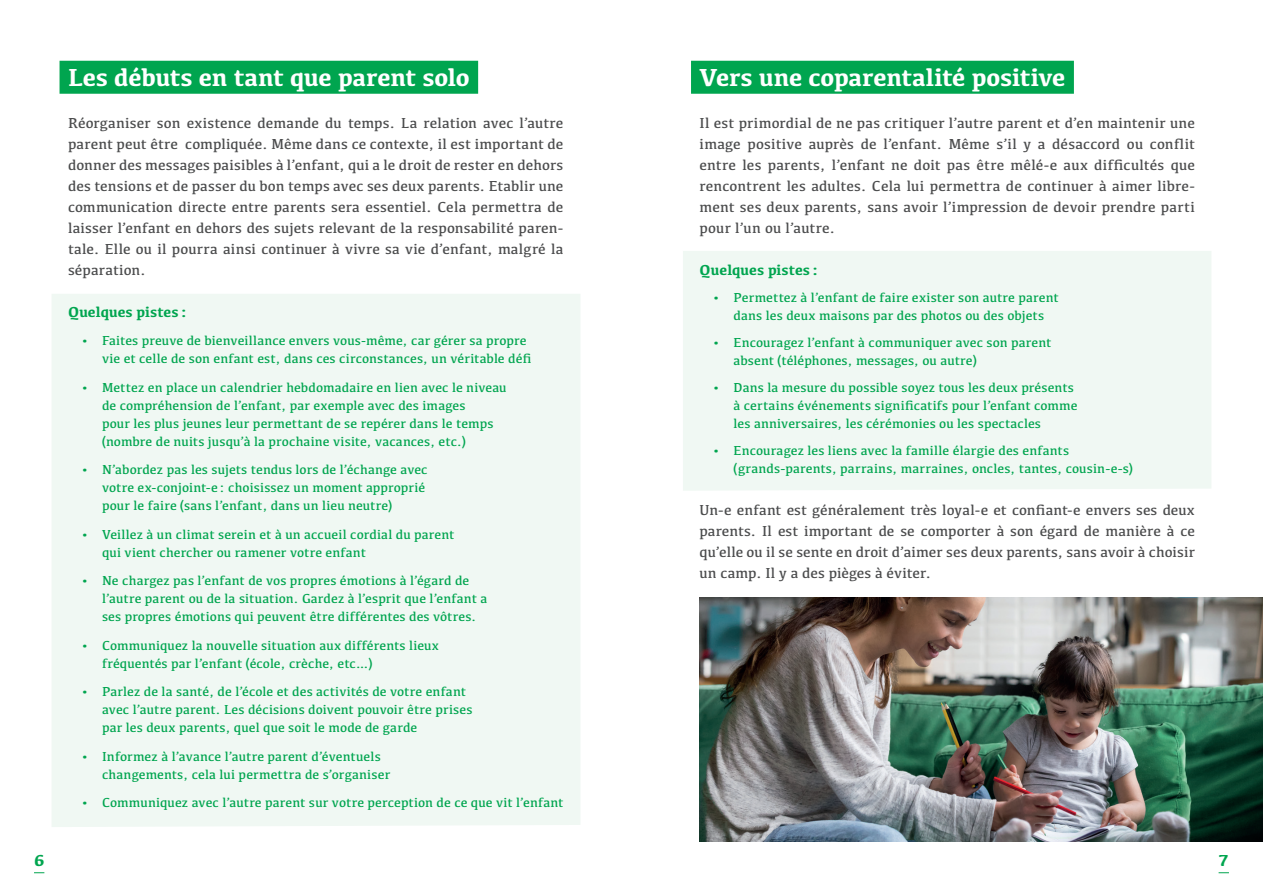
<style>
.page{position:relative;width:1263px;height:893px;background:#fff}
.page>*{position:absolute;margin:0;border:0;box-sizing:border-box;transform-origin:0 0}
.t1{font:700 25.5px "Kefa";letter-spacing:-.01em;color:#fff}
.t2{font:700 16.5px "Kefa";color:#00a54f}
.t3{font:15px/21px "Kefa";letter-spacing:.01em;color:#4b4c4d;text-align:justify}
.t4{font:700 15px "Kefa";letter-spacing:.005em;color:#00a54f}
.t5{font:13.5px/18px "Kefa";letter-spacing:.01em;color:#00a54f}
</style>
<div class="page">
<div style="left:52px;top:294px;width:528px;height:533px;background:#f0f8f3"></div>
<div style="left:60px;top:61px;width:418px;height:33px;background:#00a54f"></div>
<div style="left:683px;top:251px;width:528px;height:240px;background:#f0f8f3"></div>
<div style="left:691px;top:61px;width:383px;height:33px;background:#00a54f"></div>
<img style="left:699px;top:597px;width:564px;height:245px">
<p class="t2" style="left:34px;top:849px;width:12px">6</p>
<h1 class="t1" style="left:68px;top:60px;width:403px">Les débuts en tant que parent solo</h1>
<p class="t3" style="left:68px;top:112px;width:497px">Réorganiser son existence demande du temps. La relation avec l’autre parent peut être compliquée. Même dans ce contexte, il est important de donner des messages paisibles à l’enfant, qui a le droit de rester en dehors des tensions et de passer du bon temps avec ses deux parents. Etablir une communication directe entre parents sera essentiel. Cela permettra de laisser l’enfant en dehors des sujets relevant de la responsabilité paren&shy;tale. Elle ou il pourra ainsi continuer à vivre sa vie d’enfant, malgré la séparation.</p>
<p class="t4" style="left:68px;top:302px;width:121px">Quelques pistes :</p>
<p class="t5" style="left:102px;top:331px;width:431px;text-indent:-21px">• Faites preuve de bienveillance envers vous-même, car gérer sa propre vie et celle de son enfant est, dans ces circonstances, un véritable défi</p>
<p class="t5" style="left:102px;top:378px;width:406px;text-indent:-21px">• Mettez en place un calendrier hebdomadaire en lien avec le niveau de compréhension de l’enfant, par exemple avec des images<br>pour les plus jeunes leur permettant de se repérer dans le temps (nombre de nuits jusqu’à la prochaine visite, vacances, etc.)</p>
<p class="t5" style="left:102px;top:460px;width:327px;text-indent:-21px">• N’abordez pas les sujets tendus lors de l’échange avec votre ex-conjoint-e : choisissez un moment approprié pour le faire (sans l’enfant, dans un lieu neutre)</p>
<p class="t5" style="left:102px;top:525px;width:354px;text-indent:-21px">• Veillez à un climat serein et à un accueil cordial du parent qui vient chercher ou ramener votre enfant</p>
<p class="t5" style="left:102px;top:571px;width:387px;text-indent:-21px">• Ne chargez pas l’enfant de vos propres émotions à l’égard de l’autre parent ou de la situation. Gardez à l’esprit que l’enfant a ses propres émotions qui peuvent être différentes des vôtres.</p>
<p class="t5" style="left:102px;top:636px;width:339px;text-indent:-21px">• Communiquez la nouvelle situation aux différents lieux fréquentés par l’enfant (école, crèche, etc…)</p>
<p class="t5" style="left:102px;top:682px;width:372px;text-indent:-21px">• Parlez de la santé, de l’école et des activités de votre enfant avec l’autre parent. Les décisions doivent pouvoir être prises par les deux parents, quel que soit le mode de garde</p>
<p class="t5" style="left:102px;top:747px;width:290px;text-indent:-21px">• Informez à l’avance l’autre parent d’éventuels changements, cela lui permettra de s’organiser</p>
<p class="t5" style="left:81px;top:793px;width:484px">• Communiquez avec l’autre parent sur votre perception de ce que vit l’enfant</p>
<h1 class="t1" style="left:699px;top:60px;width:367px">Vers une coparentalité positive</h1>
<p class="t3" style="left:699px;top:112px;width:497px">Il est primordial de ne pas critiquer l’autre parent et d’en maintenir une image positive auprès de l’enfant. Même s’il y a désaccord ou conflit entre les parents, l’enfant ne doit pas être mêlé-e aux difficultés que rencontrent les adultes. Cela lui permettra de continuer à aimer libre&shy;ment ses deux parents, sans avoir l’impression de devoir prendre parti pour l’un ou l’autre.</p>
<p class="t4" style="left:699px;top:260px;width:121px">Quelques pistes :</p>
<p class="t5" style="left:712px;top:288px;width:348px;text-align:center">• Permettez à l’enfant de faire exister son autre parent dans les deux maisons par des photos ou des objets</p>
<p class="t5" style="left:733px;top:333px;width:319px;text-indent:-21px">• Encouragez l’enfant à communiquer avec son parent absent (téléphones, messages, ou autre)</p>
<p class="t5" style="left:733px;top:378px;width:345px;text-indent:-21px">• Dans la mesure du possible soyez tous les deux présents à certains événements significatifs pour l’enfant comme les anniversaires, les cérémonies ou les spectacles</p>
<p class="t5" style="left:733px;top:441px;width:401px;text-indent:-21px">• Encouragez les liens avec la famille élargie des enfants (grands-parents, parrains, marraines, oncles, tantes, cousin-e-s)</p>
<p class="t3" style="left:699px;top:499px;width:497px">Un-e enfant est généralement très loyal-e et confiant-e envers ses deux parents. Il est important de se comporter à son égard de manière à ce qu’elle ou il se sente en droit d’aimer ses deux parents, sans avoir à choisir un camp. Il y a des pièges à éviter.</p>
<p class="t2" style="left:1218px;top:849px;width:12px">7</p>
</div>
